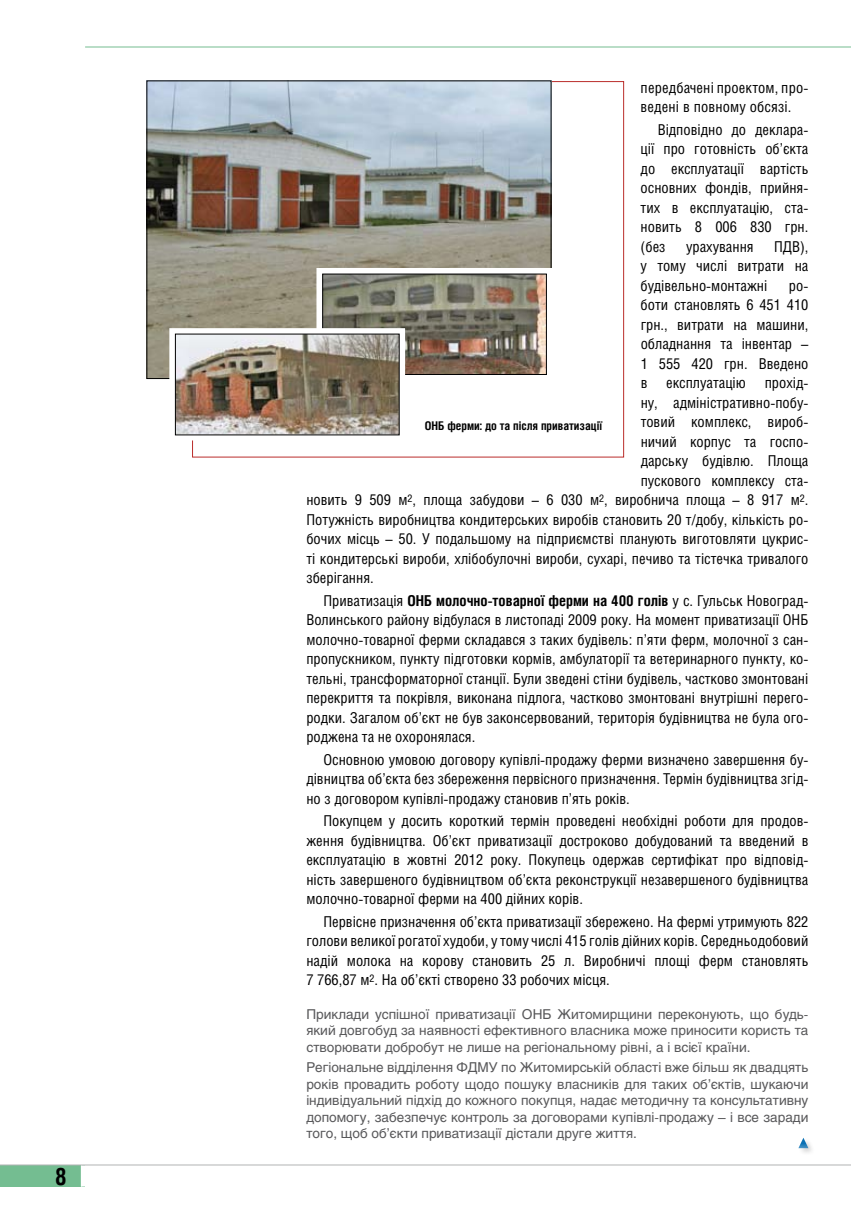
<style>
.page{position:relative;width:851px;height:1212px;background:#fff}
.page>*{position:absolute;margin:0;border:0;box-sizing:border-box;transform-origin:0 0}
.t1{font:700 24px "Helios Cond";color:#000}
.t2{font:15px/19.5px "Helios Cond";color:#000;text-align:justify}
.t3{font:13.5px/16.5px "Helios";color:#58585a;text-align:justify}
.t4{font:700 12px "Helios Cond";color:#000}
.s1{font-weight:700}
</style>
<div class="page">
<div style="left:0;top:1165px;width:85px;height:21px;background:#74bd91"></div>
<svg style="left:81px;top:1166px;width:4px;height:20px"></svg>
<hr style="left:0;top:1165px;width:850px;height:1px;background:#b1b3b4">
<hr style="left:85px;top:47px;width:765px;height:1px;background:#74bd91">
<div style="left:796px;top:1136px;width:26px;height:26px;background:#000;opacity:.2"></div>
<svg style="left:798px;top:1138px;width:10px;height:10px"></svg>
<img style="left:149px;top:83px;width:400px;height:294px">
<img style="left:324px;top:276px;width:220px;height:97px">
<div style="left:316px;top:268px;width:236px;height:112px;border:6px solid #fff"></div>
<div style="left:322px;top:274px;width:224px;height:101px;border:1px solid #000"></div>
<img style="left:177px;top:336px;width:220px;height:97px">
<div style="left:169px;top:328px;width:236px;height:112px;border:6px solid #fff"></div>
<p class="t1" style="left:55px;top:1162px;width:14px">8</p>
<p class="t2" style="left:640px;top:77px;width:169px">передбачені проектом, про&shy;ведені в повному обсязі.</p>
<p class="t2" style="left:640px;top:119px;width:169px;text-indent:17px">Відповідно до деклара&shy;ції про готовність об’єкта до експлуатації вартість основних фондів, прийня&shy;тих в експлуатацію, ста&shy;новить 8 006 830 грн. (без</p>
<p class="t2" style="left:640px;top:236px;width:169px;text-indent:133px">ПДВ), у тому числі витрати на будівельно-монтажні</p>
<p class="t2" style="left:686px;top:236px;width:69px">урахування</p>
<p class="t2" style="left:640px;top:275px;width:169px;text-indent:148px">ро&shy;боти становлять 6 451 410 грн., витрати на машини, обладнання та інвентар – 1 555 420 грн. Введено в</p>
<p class="t2" style="left:666px;top:373px;width:81px">експлуатацію</p>
<p class="t2" style="left:764px;top:373px;width:45px">прохід-</p>
<p class="t2" style="left:640px;top:392px;width:169px">ну, адміністративно-побу-</p>
<p class="t2" style="left:640px;top:412px;width:169px">товий комплекс, вироб-</p>
<p class="t2" style="left:640px;top:431px;width:169px">ничий корпус та госпо-</p>
<p class="t2" style="left:640px;top:451px;width:169px">дарську будівлю. Площа</p>
<p class="t2" style="left:640px;top:470px;width:169px">пускового комплексу ста-</p>
<p class="t2" style="left:306px;top:490px;width:503px">новить 9 509 м<sup>2</sup>, площа забудови – 6 030 м<sup>2</sup>, виробнича площа – 8 917 м<sup>2</sup>.</p>
<p class="t2" style="left:306px;top:509px;width:503px">Потужність виробництва кондитерських виробів становить 20 т/добу, кількість ро-</p>
<p class="t2" style="left:306px;top:529px;width:503px">бочих місць – 50. У подальшому на підприємстві планують виготовляти цукрис-</p>
<p class="t2" style="left:306px;top:548px;width:503px">ті кондитерські вироби, хлібобулочні вироби, сухарі, печиво та тістечка тривалого</p>
<p class="t2" style="left:306px;top:568px;width:69px">зберігання.</p>
<p class="t2" style="left:306px;top:590px;width:503px;text-indent:17px">Приватизація <span class="s1">ОНБ молочно-товарної ферми на 400 голів</span> у с. Гульськ Новоград-Волинського району відбулася в листопаді 2009 року. На момент приватизації ОНБ молочно-товарної ферми складався з таких будівель: п’яти ферм, молочної з сан&shy;пропускником, пункту підготовки кормів, амбулаторії та ветеринарного пункту, ко&shy;тельні, трансформаторної станції. Були зведені стіни будівель, частково змонтовані перекриття та покрівля, виконана підлога, частково змонтовані внутрішні перего&shy;родки. Загалом об’єкт не був законсервований, територія будівництва не була ого&shy;роджена та не охоронялася.</p>
<p class="t2" style="left:306px;top:749px;width:503px;text-indent:17px">Основною умовою договору купівлі-продажу ферми визначено завершення бу&shy;дівництва об’єкта без збереження первісного призначення. Термін будівництва згід&shy;но з договором купівлі-продажу становив п’ять років.</p>
<p class="t2" style="left:306px;top:811px;width:503px;text-indent:17px">Покупцем у досить короткий термін проведені необхідні роботи для продов&shy;ження будівництва. Об’єкт приватизації достроково добудований та введений в експлуатацію в жовтні 2012 року. Покупець одержав сертифікат про відповід&shy;ність завершеного будівництвом об’єкта реконструкції незавершеного будівництва молочно-товарної ферми на 400 дійних корів.</p>
<p class="t2" style="left:306px;top:911px;width:503px;text-indent:17px">Первісне призначення об’єкта приватизації збережено. На фермі утримують 822 голови великої рогатої худоби, у тому числі 415 голів дійних корів. Середньодобовий надій молока на корову становить 25 л. Виробничі площі ферм становлять 7 766,87 м<sup>2</sup>. На об’єкті створено 33 робочих місця.</p>
<p class="t3" style="left:306px;top:1005px;width:503px">Приклади успішної приватизації ОНБ Житомирщини переконують, що будь&shy;який довгобуд за наявності ефективного власника може приносити користь та створювати добробут не лише на регіональному рівні, а і всієї країни.</p>
<p class="t3" style="left:306px;top:1059px;width:503px">Регіональне відділення ФДМУ по Житомирській області вже більш як двадцять років провадить роботу щодо пошуку власників для таких об’єктів, шукаючи індивідуальний підхід до кожного покупця, надає методичну та консультативну допомогу, забезпечує контроль за договорами купівлі-продажу – і все заради того, щоб об’єкти приватизації дістали друге життя.</p>
<p class="t4" style="left:424px;top:418px;width:179px">ОНБ ферми: до та після приватизації</p>
</div>
